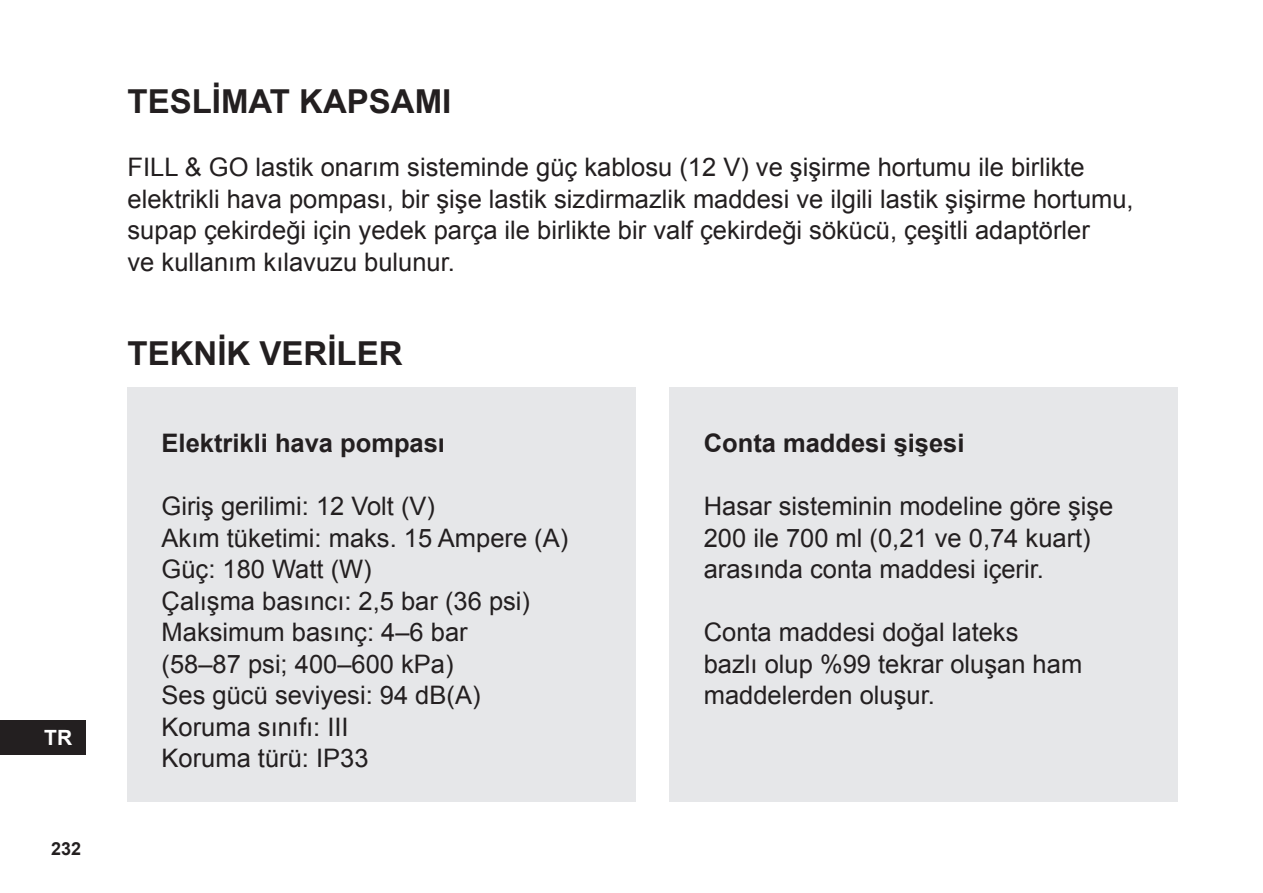
<style>
.page{position:relative;width:1263px;height:893px;background:#fff}
.page>*{position:absolute;margin:0;border:0;box-sizing:border-box;transform-origin:0 0}
.t1{font:700 33px "Arial";color:#231f20}
.t2{font:25.5px/31.5px "Arial";color:#231f20}
.t3{font:700 25.5px "Arial";color:#231f20}
.t4{font:700 21px "Arial";color:#fff}
.t5{font:700 18px "Arial";color:#231f20}
</style>
<div class="page">
<div style="left:0;top:721px;width:85px;height:34px;background:#231f20"></div>
<div style="left:670px;top:387px;width:508px;height:414px;background:#e6e7e9"></div>
<div style="left:128px;top:387px;width:508px;height:414px;background:#e6e7e9"></div>
<p class="t4" style="left:44px;top:726px;width:29px">TR</p>
<p class="t5" style="left:51px;top:838px;width:32px">232</p>
<p class="t1" style="left:128px;top:80px;width:325px">TESLİMAT KAPSAMI</p>
<p class="t2" style="left:128px;top:152px;width:1008px">FILL &amp; GO lastik onarım sisteminde güç kablosu (12 V) ve şişirme hortumu ile birlikte elektrikli hava pompası, bir şişe lastik sizdirmazlik maddesi ve ilgili lastik şişirme hortumu, supap çekirdeği için yedek parça ile birlikte bir valf çekirdeği sökücü, çeşitli adaptörler<br>ve kullanım kılavuzu bulunur.</p>
<p class="t1" style="left:128px;top:332px;width:277px">TEKNİK VERİLER</p>
<p class="t3" style="left:162px;top:427px;width:285px">Elektrikli hava pompası</p>
<p class="t2" style="left:162px;top:491px;width:408px">Giriş gerilimi: 12 Volt (V)<br>Akım tüketimi: maks. 15 Ampere (A)<br>Güç: 180 Watt (W)<br>Çalışma basıncı: 2,5 bar (36 psi)<br>Maksimum basınç: 4–6 bar<br>(58–87 psi; 400–600 kPa)<br>Ses gücü seviyesi: 94 dB(A)<br>Koruma sınıfı: III<br>Koruma türü: IP33</p>
<p class="t3" style="left:704px;top:427px;width:262px">Conta maddesi şişesi</p>
<p class="t2" style="left:704px;top:491px;width:411px">Hasar sisteminin modeline göre şişe<br>200 ile 700 ml (0,21 ve 0,74 kuart) arasında conta maddesi içerir.</p>
<p class="t2" style="left:704px;top:617px;width:380px">Conta maddesi doğal lateks<br>bazlı olup %99 tekrar oluşan ham maddelerden oluşur.</p>
</div>
